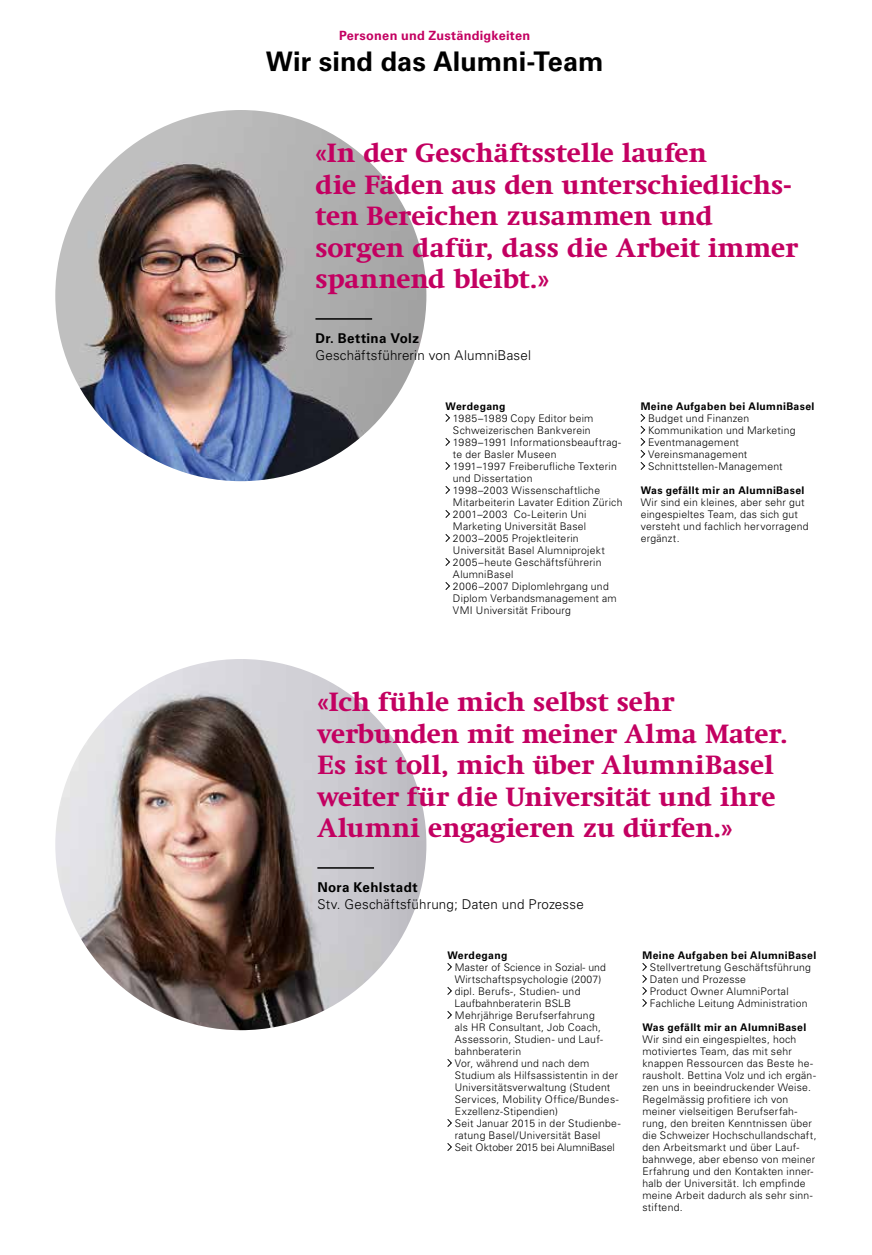
<style>
.page{position:relative;width:872px;height:1255px;background:#fff}
.page>*{position:absolute;margin:0;border:0;box-sizing:border-box;transform-origin:0 0}
.t1{font:700 27px/31.5px "Swift Neue LT Pro";letter-spacing:.01em;color:#c30061}
.t2{font:700 27px "Univers LT Std";letter-spacing:.005em;color:#000}
.t3{font:300 13.5px "Univers LT Std";letter-spacing:.015em;color:#000}
.t4{font:700 13.5px "Univers LT Std";letter-spacing:.025em;color:#000}
.t5{font:700 12.75px "Univers LT Std";letter-spacing:.02em;color:#c30061}
.t6{font:300 10.5px/12px "Univers LT Std";letter-spacing:.025em;color:#000}
.t7{font:700 10.5px "Univers LT Std";letter-spacing:.035em;color:#000}
</style>
<div class="page">
<img style="left:55px;top:110px;width:371px;height:371px;border-radius:185px">
<hr style="left:315px;top:318px;width:57px;height:2px;background:#000">
<svg style="left:445px;top:414px;width:5px;height:8px"></svg>
<svg style="left:445px;top:438px;width:5px;height:8px"></svg>
<svg style="left:445px;top:462px;width:5px;height:8px"></svg>
<svg style="left:445px;top:486px;width:5px;height:8px"></svg>
<svg style="left:445px;top:510px;width:5px;height:8px"></svg>
<svg style="left:445px;top:534px;width:5px;height:8px"></svg>
<svg style="left:445px;top:558px;width:5px;height:8px"></svg>
<svg style="left:445px;top:582px;width:5px;height:8px"></svg>
<svg style="left:640px;top:414px;width:5px;height:56px"></svg>
<img style="left:55px;top:659px;width:371px;height:371px;border-radius:185px">
<hr style="left:317px;top:867px;width:57px;height:1px;background:#000">
<svg style="left:447px;top:963px;width:5px;height:8px"></svg>
<svg style="left:447px;top:987px;width:5px;height:8px"></svg>
<svg style="left:447px;top:1011px;width:5px;height:8px"></svg>
<svg style="left:447px;top:1059px;width:5px;height:8px"></svg>
<svg style="left:447px;top:1119px;width:5px;height:8px"></svg>
<svg style="left:447px;top:1143px;width:5px;height:8px"></svg>
<svg style="left:642px;top:963px;width:5px;height:44px"></svg>
<p class="t5" style="left:339px;top:28px;width:193px">Personen und Zuständigkeiten</p>
<h1 class="t2" style="left:266px;top:46px;width:339px">Wir sind das Alumni-Team</h1>
<h1 class="t1" style="left:315px;top:137px;width:484px">«In der Geschäftsstelle laufen<br>die Fäden aus den unterschiedlichs&shy;ten Bereichen zusammen und sorgen dafür, dass die Arbeit immer spannend bleibt.»</h1>
<p class="t4" style="left:315px;top:331px;width:105px">Dr. Bettina Volz</p>
<p class="t3" style="left:315px;top:346px;width:217px">Geschäftsführerin von AlumniBasel</p>
<p class="t7" style="left:445px;top:400px;width:61px">Werdegang</p>
<p class="t6" style="left:453px;top:412px;width:171px">1985–1989 Copy Editor beim<br>Schweizerischen Bankverein<br>1989–1991 Informationsbeauftrag&shy;te der Basler Museen<br>1991–1997 Freiberufliche Texterin und Dissertation<br>1998–2003 Wissenschaftliche<br>Mitarbeiterin Lavater Edition Zürich<br>2001–2003 Co-Leiterin Uni<br>Marketing Universität Basel<br>2003–2005 Projektleiterin<br>Universität Basel Alumniprojekt<br>2005–heute Geschäftsführerin<br>AlumniBasel<br>2006–2007 Diplomlehrgang und<br>Diplom Verbandsmanagement am<br>VMI Universität Fribourg</p>
<p class="t7" style="left:640px;top:400px;width:175px">Meine Aufgaben bei AlumniBasel</p>
<p class="t6" style="left:648px;top:412px;width:149px">Budget und Finanzen<br>Kommunikation und Marketing<br>Eventmanagement<br>Vereinsmanagement<br>Schnittstellen-Management</p>
<p class="t7" style="left:640px;top:484px;width:165px">Was gefällt mir an AlumniBasel</p>
<p class="t6" style="left:640px;top:496px;width:169px">Wir sind ein kleines, aber sehr gut eingespieltes Team, das sich gut versteht und fachlich hervorragend ergänzt.</p>
<h1 class="t1" style="left:317px;top:686px;width:472px">«Ich fühle mich selbst sehr verbunden mit meiner Alma Mater.<br>Es ist toll, mich über AlumniBasel weiter für die Universität und ihre<br>Alumni engagieren zu dürfen.»</h1>
<p class="t4" style="left:317px;top:879px;width:102px">Nora Kehlstadt</p>
<p class="t3" style="left:317px;top:895px;width:268px">Stv. Geschäftsführung; Daten und Prozesse</p>
<p class="t7" style="left:447px;top:948px;width:61px">Werdegang</p>
<p class="t6" style="left:454px;top:961px;width:168px">Master of Science in Sozial- und<br>Wirtschaftspsychologie (2007) dipl. Berufs-, Studien- und<br>Laufbahnberaterin BSLB<br>Mehrjährige Berufserfahrung<br>als HR Consultant, Job Coach,<br>Assessorin, Studien- und Lauf&shy;bahnberaterin<br>Vor, während und nach dem<br>Studium als Hilfsassistentin in der<br>Universitätsverwaltung (Student<br>Services, Mobility Office/Bundes-<br>Exzellenz-Stipendien)<br>Seit Januar 2015 in der Studienbe&shy;ratung Basel/Universität Basel<br>Seit Oktober 2015 bei AlumniBasel</p>
<p class="t7" style="left:642px;top:948px;width:175px">Meine Aufgaben bei AlumniBasel</p>
<p class="t6" style="left:650px;top:961px;width:162px">Stellvertretung Geschäftsführung<br>Daten und Prozesse<br>Product Owner AlumniPortal<br>Fachliche Leitung Administration</p>
<p class="t7" style="left:642px;top:1020px;width:165px">Was gefällt mir an AlumniBasel</p>
<p class="t6" style="left:642px;top:1033px;width:176px">Wir sind ein eingespieltes, hoch motiviertes Team, das mit sehr knappen Ressourcen das Beste he&shy;rausholt. Bettina Volz und ich ergän&shy;zen uns in beeindruckender Weise.<br>Regelmässig profitiere ich von meiner vielseitigen Berufserfah&shy;rung, den breiten Kenntnissen über die Schweizer Hochschullandschaft, den Arbeitsmarkt und über Lauf&shy;bahnwege, aber ebenso von meiner<br>Erfahrung und den Kontakten inner&shy;halb der Universität. Ich empfinde meine Arbeit dadurch als sehr sinn&shy;stiftend.</p>
</div>
